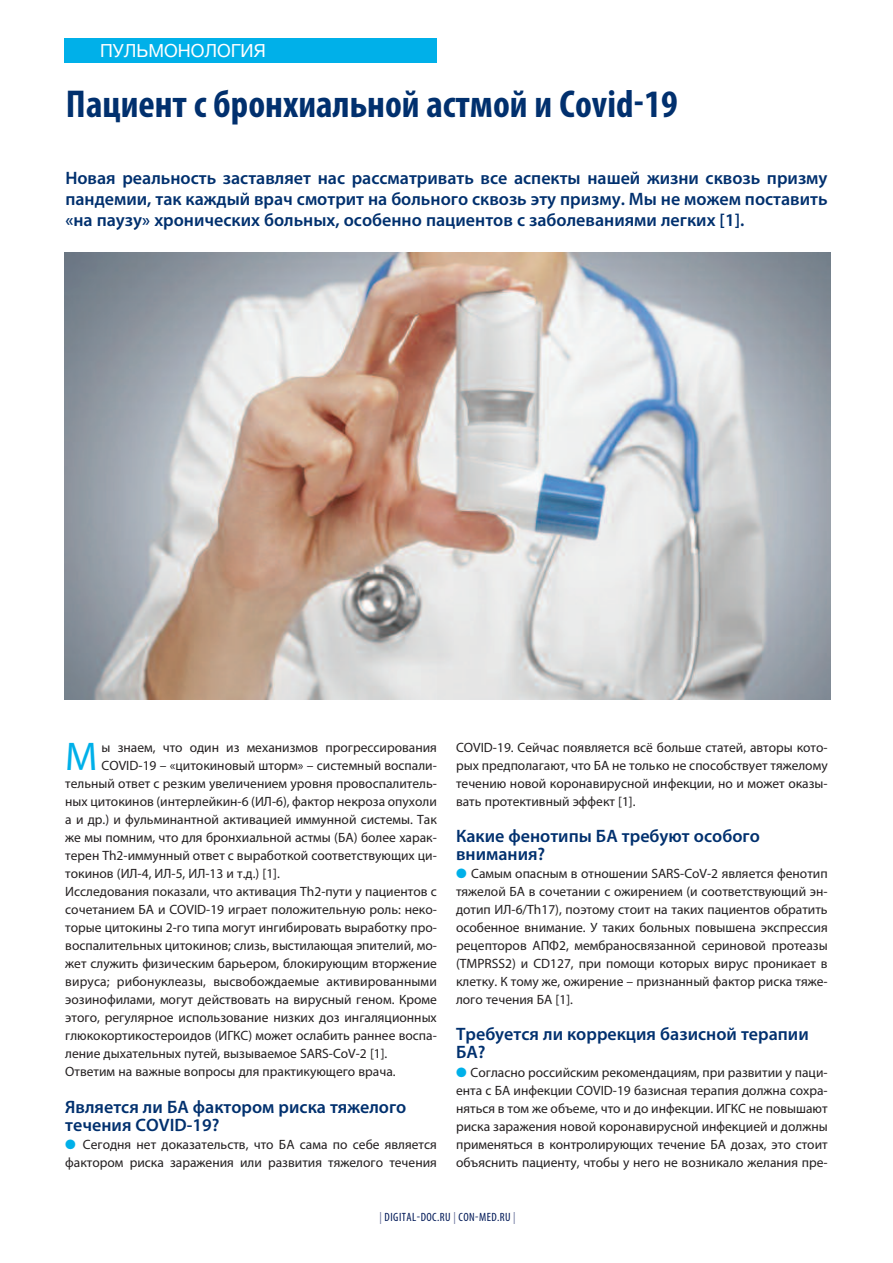
<style>
.page{position:relative;width:893px;height:1263px;background:#fff}
.page>*{position:absolute;margin:0;border:0;box-sizing:border-box;transform-origin:0 0}
.t1{font:40.2px "Myriad Pro";color:#00b0e9}
.t2{font:700 condensed 39px "Myriad Pro";color:#01306e}
.t3{font:600 18px/18px "Myriad Pro";color:#01306e}
.t4{font:18px "Helvetica Neue";color:#fff}
.t5{font:13.5px/18px "Myriad Pro";color:#231f20;text-align:justify}
.t6{font:condensed 12px "Myriad Pro";letter-spacing:.04em;color:#011958}
.s1{color:#00b0e9}
.s2{color:#666e9a}
</style>
<div class="page">
<div style="left:65px;top:38px;width:372px;height:25px;background:#00b0e9"></div>
<img style="left:65px;top:252px;width:766px;height:448px">
<h3 class="t4" style="left:100px;top:40px;width:167px">пульмонология</h3>
<h2 class="t2" style="left:66px;top:90px;width:613px">Пациент с бронхиальной астмой и Covid-19</h2>
<p class="t3" style="left:65px;top:169px;width:764px;line-height:21px;text-align:justify">Новая реальность заставляет нас рассматривать все аспекты нашей жизни сквозь призму пандемии, так каждый врач смотрит на больного сквозь эту призму. Мы не можем поставить «на паузу» хронических больных, особенно пациентов с заболеваниями легких [1].</p>
<h1 class="t1" style="left:65px;top:742px;width:34px">М</h1>
<p class="t5" style="left:102px;top:740px;width:337px">ы знаем, что один из механизмов прогрессирования</p>
<p class="t5" style="left:102px;top:758px;width:337px">COVID-19 – «цитокиновый шторм» – системный воспали-</p>
<p class="t5" style="left:65px;top:776px;width:373px">тельный ответ с резким увеличением уровня провоспалитель-</p>
<p class="t5" style="left:65px;top:794px;width:373px">ных цитокинов (интерлейкин-6 (ИЛ-6), фактор некроза опухоли</p>
<p class="t5" style="left:65px;top:812px;width:373px">a и др.) и фульминантной активацией иммунной системы. Так</p>
<p class="t5" style="left:65px;top:830px;width:373px">же мы помним, что для бронхиальной астмы (БА) более харак-</p>
<p class="t5" style="left:65px;top:848px;width:373px">терен Th2-иммунный ответ с выработкой соответствующих ци-</p>
<p class="t5" style="left:65px;top:866px;width:216px">токинов (ИЛ-4, ИЛ-5, ИЛ-13 и т.д.) [1].</p>
<p class="t5" style="left:65px;top:884px;width:373px">Исследования показали, что активация Th2-пути у пациентов с</p>
<p class="t5" style="left:65px;top:902px;width:373px">сочетанием БА и COVID-19 играет положительную роль: неко-</p>
<p class="t5" style="left:65px;top:920px;width:373px">торые цитокины 2-го типа могут ингибировать выработку про-</p>
<p class="t5" style="left:65px;top:938px;width:373px">воспалительных цитокинов; слизь, выстилающая эпителий, мо-</p>
<p class="t5" style="left:65px;top:956px;width:373px">жет служить физическим барьером, блокирующим вторжение</p>
<p class="t5" style="left:65px;top:974px;width:373px">вируса; рибонуклеазы, высвобождаемые активированными</p>
<p class="t5" style="left:65px;top:992px;width:373px">эозинофилами, могут действовать на вирусный геном. Кроме</p>
<p class="t5" style="left:65px;top:1010px;width:373px">этого, регулярное использование низких доз ингаляционных</p>
<p class="t5" style="left:65px;top:1028px;width:373px">глюкокортикостероидов (ИГКС) может ослабить раннее воспа-</p>
<p class="t5" style="left:65px;top:1046px;width:324px">ление дыхательных путей, вызываемое SARS-CoV-2 [1].</p>
<p class="t5" style="left:65px;top:1064px;width:332px">Ответим на важные вопросы для практикующего врача.</p>
<h3 class="t3" style="left:65px;top:1099px;width:343px">Является ли БА фактором риска тяжелого течения COVID-19?</h3>
<p class="t5" style="left:65px;top:1136px;width:373px"><span class="s1">●</span> Сегодня нет доказательств, что БА сама по себе является фактором риска заражения или развития тяжелого течения</p>
<p class="t5" style="left:456px;top:740px;width:373px">COVID-19. Сейчас появляется всё больше статей, авторы кото&shy;рых предполагают, что БА не только не способствует тяжелому течению новой коронавирусной инфекции, но и может оказы&shy;вать протективный эффект [1].</p>
<h3 class="t3" style="left:456px;top:829px;width:305px">Какие фенотипы БА требуют особого внимания?</h3>
<p class="t5" style="left:456px;top:866px;width:373px"><span class="s1">●</span> Самым опасным в отношении SARS-CoV-2 является фенотип тяжелой БА в сочетании с ожирением (и соответствующий эн&shy;дотип ИЛ-6/Th17), поэтому стоит на таких пациентов обратить особенное внимание. У таких больных повышена экспрессия рецепторов АПФ2, мембраносвязанной сериновой протеазы (TMPRSS2) и CD127, при помощи которых вирус проникает в клетку. К тому же, ожирение – признанный фактор риска тяже&shy;лого течения БА [1].</p>
<h3 class="t3" style="left:456px;top:1027px;width:354px">Требуется ли коррекция базисной терапии<br>БА?</h3>
<p class="t5" style="left:456px;top:1064px;width:373px"><span class="s1">●</span> Согласно российским рекомендациям, при развитии у паци&shy;ента с БА инфекции COVID-19 базисная терапия должна сохра&shy;няться в том же объеме, что и до инфекции. ИГКС не повышают риска заражения новой коронавирусной инфекцией и должны применяться в контролирующих течение БА дозах, это стоит объяснить пациенту, чтобы у него не возникало желания пре-</p>
<p class="t6" style="left:380px;top:1213px;width:138px"><span class="s2">|</span> DIGITAL-DOC.RU <span class="s2">|</span> CON-MED.RU <span class="s2">|</span></p>
</div>
